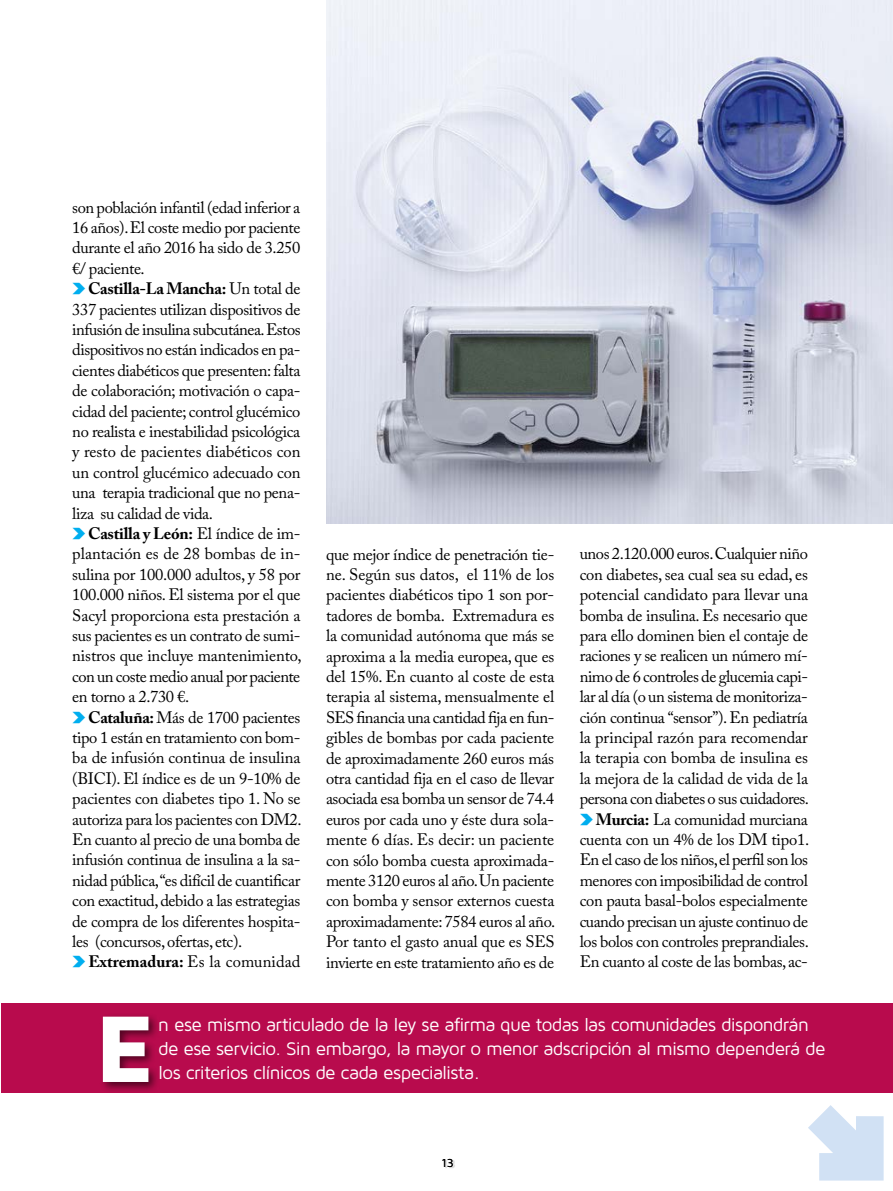
<style>
.page{position:relative;width:893px;height:1191px;background:#fff}
.page>*{position:absolute;margin:0;border:0;box-sizing:border-box;transform-origin:0 0}
.t1{font:900 97.95px "Maven Pro";color:#fff}
.t2{font:18.9px/24px "Maven Pro";letter-spacing:-.04em;color:#fff}
.t3{font:16.5px/20.4px "Adobe Caslon Pro";letter-spacing:-.025em;color:#000;text-align:justify}
.t4{font:12px "Maven Pro";color:#000}
.s1{font-family:"Arrowdyn";font-weight:800;color:#00aeef}
.s2{font-weight:700}
</style>
<div class="page">
<div style="left:1px;top:1003px;width:892px;height:90px;background:#b80b4d"></div>
<div style="left:99px;top:1013px;width:61px;height:80px;background:#000;opacity:.57"></div>
<div style="left:444px;top:1160px;width:11px;height:8px;background:#000;opacity:.1"></div>
<svg style="left:808px;top:1105px;width:76px;height:75px"></svg>
<img style="left:326px;top:0;width:567px;height:523px">
<p class="t3" style="left:72px;top:197px;width:231px;text-align:left">son población infantil (edad inferior a 16 años). El coste medio por paciente durante el año 2016 ha sido de 3.250 €/ paciente.<br><span class="s1">C</span> <span class="s2">Castilla-La Mancha:</span> Un total de 337 pacientes utilizan dispositivos de infusión de insulina subcutánea. Estos dispositivos no están indicados en pa&shy;cientes diabéticos que presenten: falta de colaboración; motivación o capa&shy;cidad del paciente; control glucémico no realista e inestabilidad psicológica y resto de pacientes diabéticos con un control glucémico adecuado con una terapia tradicional que no pena&shy;liza su calidad de vida.<br><span class="s1">C</span><span class="s2">Castilla y León:</span> El índice de im&shy;plantación es de 28 bombas de in&shy;sulina por 100.000 adultos, y 58 por 100.000 niños. El sistema por el que Sacyl proporciona esta prestación a sus pacientes es un contrato de sumi&shy;nistros que incluye mantenimiento, con un coste medio anual por paciente en torno a 2.730 €.<br><span class="s1">C</span> <span class="s2">Cataluña:</span> Más de 1700 pacientes tipo 1 están en tratamiento con bom&shy;ba de infusión continua de insulina (BICI). El índice es de un 9-10% de pacientes con diabetes tipo 1. No se autoriza para los pacientes con DM2.<br>En cuanto al precio de una bomba de infusión continua de insulina a la sa&shy;nidad pública,“es difícil de cuantificar con exactitud, debido a las estrategias de compra de los diferentes hospita&shy;les (concursos, ofertas, etc).<br><span class="s1">C</span> <span class="s2">Extremadura:</span> Es la comunidad</p>
<p class="t3" style="left:326px;top:543px;width:231px">que mejor índice de penetración tie&shy;ne. Según sus datos, el 11% de los pacientes diabéticos tipo 1 son por&shy;tadores de bomba. Extremadura es la comunidad autónoma que más se aproxima a la media europea, que es del 15%. En cuanto al coste de esta terapia al sistema, mensualmente el SES financia una cantidad fija en fun&shy;gibles de bombas por cada paciente de aproximadamente 260 euros más otra cantidad fija en el caso de llevar asociada esa bomba un sensor de 74.4 euros por cada uno y éste dura sola&shy;mente 6 días. Es decir: un paciente con sólo bomba cuesta aproximada&shy;mente 3120 euros al año. Un paciente con bomba y sensor externos cuesta aproximadamente: 7584 euros al año.<br>Por tanto el gasto anual que es SES invierte en este tratamiento año es de</p>
<p class="t3" style="left:580px;top:543px;width:231px">unos 2.120.000 euros. Cualquier niño con diabetes, sea cual sea su edad, es potencial candidato para llevar una bomba de insulina. Es necesario que para ello dominen bien el contaje de raciones y se realicen un número mí&shy;nimo de 6 controles de glucemia capi&shy;lar al día (o un sistema de monitoriza&shy;ción continua “sensor”). En pediatría la principal razón para recomendar la terapia con bomba de insulina es la mejora de la calidad de vida de la persona con diabetes o sus cuidadores.<br><span class="s1">C</span> <span class="s2">Murcia:</span> La comunidad murciana cuenta con un 4% de los DM tipo1.<br>En el caso de los niños, el perfil son los menores con imposibilidad de control con pauta basal-bolos especialmente cuando precisan un ajuste continuo de los bolos con controles preprandiales.<br>En cuanto al coste de las bombas, ac-</p>
<h1 class="t1" style="left:94px;top:987px;width:47px">E</h1>
<p class="t2" style="left:158px;top:1011px;width:669px">n ese mismo articulado de la ley se afirma que todas las comunidades dispondrán de ese servicio. Sin embargo, la mayor o menor adscripción al mismo dependerá de los criterios clínicos de cada especialista.</p>
<p class="t4" style="left:441px;top:1155px;width:14px">13</p>
</div>
